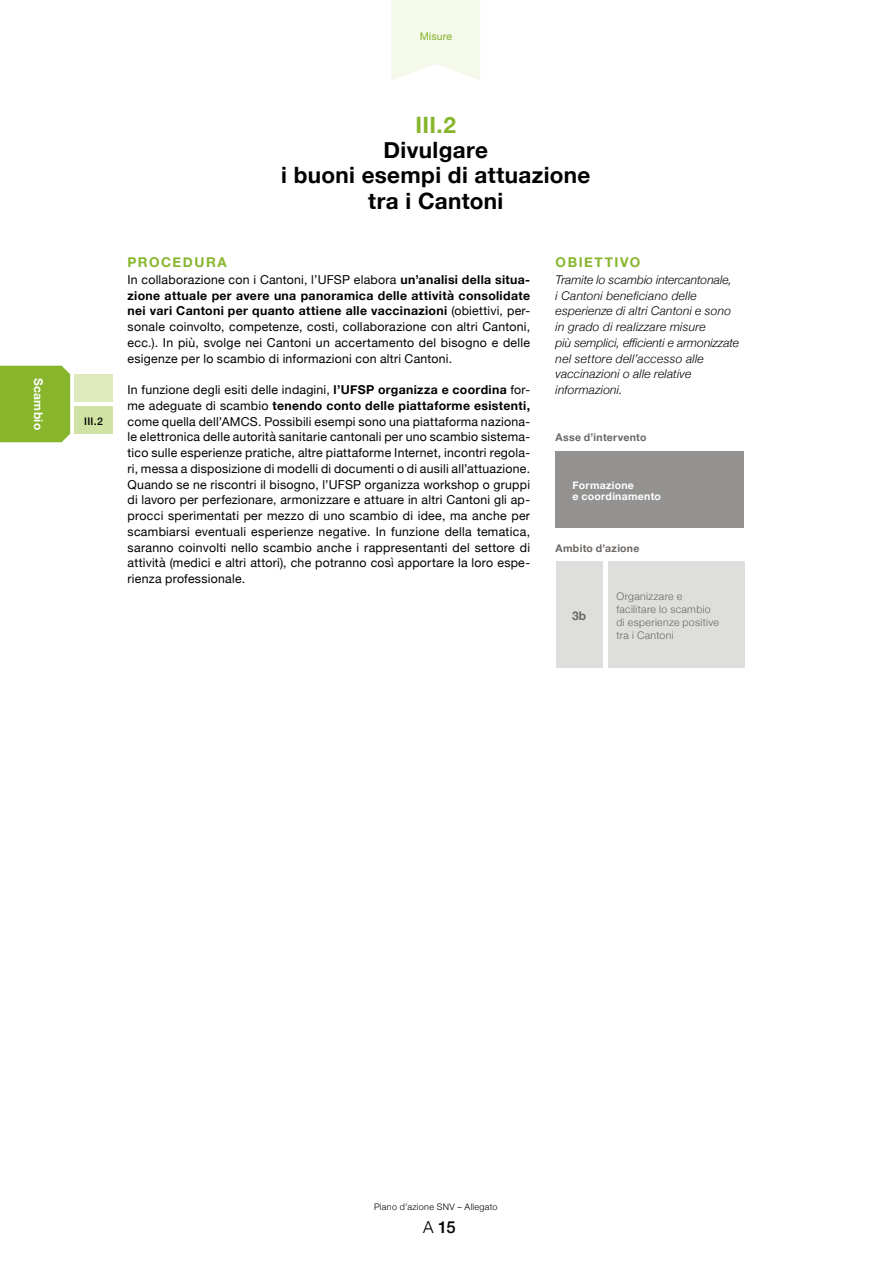
<style>
.page{position:relative;width:893px;height:1263px;background:#fff}
.page>*{position:absolute;margin:0;border:0;box-sizing:border-box;transform-origin:0 0}
.t1{font:700 22.5px/25.5px "Helvetica Neue";letter-spacing:.015em;color:#000;text-align:center}
.t2{font:700 22.5px "Helvetica Neue";color:#87b62d}
.t3{font:500 16.5px "Helvetica Neue";color:#000}
.t4{font:700 13.5px "Helvetica Neue";letter-spacing:.115em;color:#87b62d}
.t5{font:12.3px/15.8px "Helvetica Neue";letter-spacing:.02em;color:#000;text-align:justify}
.t6{font:italic 300 12px/15.8px "Helvetica Neue";letter-spacing:.02em;color:#000}
.t7{font:700 12px "Helvetica Neue";letter-spacing:.03em;color:#fff}
.t8{font:700 12px "Helvetica Neue";color:#6b6764}
.t9{font:300 10.5px/12.8px "Helvetica Neue";letter-spacing:.03em;color:#6b6764}
.t10{font:700 10.5px "Helvetica Neue";letter-spacing:.025em;color:#6b6764}
.t11{font:700 10.5px/11.2px "Helvetica Neue";letter-spacing:.025em;color:#fff}
.t12{font:10.5px "Helvetica Neue";letter-spacing:.02em;color:#87b62d}
.t13{font:500 10.5px "Helvetica Neue";color:#000}
.t14{font:300 9px "Helvetica Neue";letter-spacing:.035em;color:#000}
.s1{font-weight:700}
.s2{font-weight:300}
</style>
<div class="page">
<svg style="left:391px;top:0;width:89px;height:80px"></svg>
<div style="left:74px;top:406px;width:39px;height:28px;background:#d1e2a5"></div>
<div style="left:74px;top:374px;width:39px;height:28px;background:#deeabb"></div>
<div style="left:0;top:366px;width:70px;height:76px;background:#87b62d"></div>
<div style="left:608px;top:561px;width:136px;height:106px;background:#dededd"></div>
<div style="left:556px;top:451px;width:188px;height:76px;background:#949290"></div>
<div style="left:556px;top:561px;width:46px;height:106px;background:#dededd"></div>
<p class="t7" style="left:48px;top:378px;width:54px;rotate:90deg">Scambio</p>
<p class="t12" style="left:419px;top:28px;width:34px">Misure</p>
<p class="t13" style="left:84px;top:413px;width:20px">III.2</p>
<h1 class="t2" style="left:416px;top:107px;width:42px">III.2</h1>
<h1 class="t1" style="left:281px;top:138px;width:311px">Divulgare<br>i buoni esempi di attuazione tra i Cantoni</h1>
<p class="t4" style="left:128px;top:251px;width:101px">PROCEDURA</p>
<p class="t5" style="left:128px;top:272px;width:404px">In collaborazione con i Cantoni, l’UFSP elabora <span class="s1">un’analisi della situa&shy;zione attuale per avere una panoramica delle attività consolidate nei vari Cantoni per quanto attiene alle vaccinazioni</span> (obiettivi, per&shy;sonale coinvolto, competenze, costi, collaborazione con altri Cantoni, ecc.). In più, svolge nei Cantoni un accertamento del bisogno e delle esigenze per lo scambio di informazioni con altri Cantoni.</p>
<p class="t5" style="left:128px;top:382px;width:404px">In funzione degli esiti delle indagini, <span class="s1">l’UFSP organizza e coordina</span> for&shy;me adeguate di scambio <span class="s1">tenendo conto delle piattaforme esistenti, </span>come quella dell’AMCS. Possibili esempi sono una piattaforma naziona&shy;le elettronica delle autorità sanitarie cantonali per uno scambio sistema&shy;tico sulle esperienze pratiche, altre piattaforme Internet, incontri regola&shy;ri, messa a disposizione di modelli di documenti o di ausili all’attuazione.<br>Quando se ne riscontri il bisogno, l’UFSP organizza workshop o gruppi di lavoro per perfezionare, armonizzare e attuare in altri Cantoni gli ap&shy;procci sperimentati per mezzo di uno scambio di idee, ma anche per scambiarsi eventuali esperienze negative. In funzione della tematica, saranno coinvolti nello scambio anche i rappresentanti del settore di attività (medici e altri attori), che potranno così apportare la loro espe&shy;rienza professionale.</p>
<p class="t4" style="left:556px;top:251px;width:86px">OBIETTIVO</p>
<p class="t6" style="left:556px;top:271px;width:185px">Tramite lo scambio intercantonale,<br>i Cantoni beneficiano delle esperienze di altri Cantoni e sono in grado di realizzare misure<br>più semplici, efficienti e armonizzate nel settore dell’accesso alle vaccinazioni o alle relative informazioni.</p>
<p class="t10" style="left:556px;top:429px;width:92px">Asse d’intervento</p>
<p class="t11" style="left:573px;top:479px;width:90px">Formazione<br>e coordinamento</p>
<p class="t10" style="left:556px;top:540px;width:85px">Ambito d’azione</p>
<p class="t8" style="left:572px;top:606px;width:16px">3b</p>
<p class="t9" style="left:617px;top:589px;width:104px">Organizzare e facilitare lo scambio di esperienze positive tra i Cantoni</p>
<p class="t14" style="left:374px;top:1199px;width:125px">Piano d’azione SNV – Allegato</p>
<h2 class="t3" style="left:423px;top:1213px;width:34px"><span class="s2">A</span> 15</h2>
</div>
